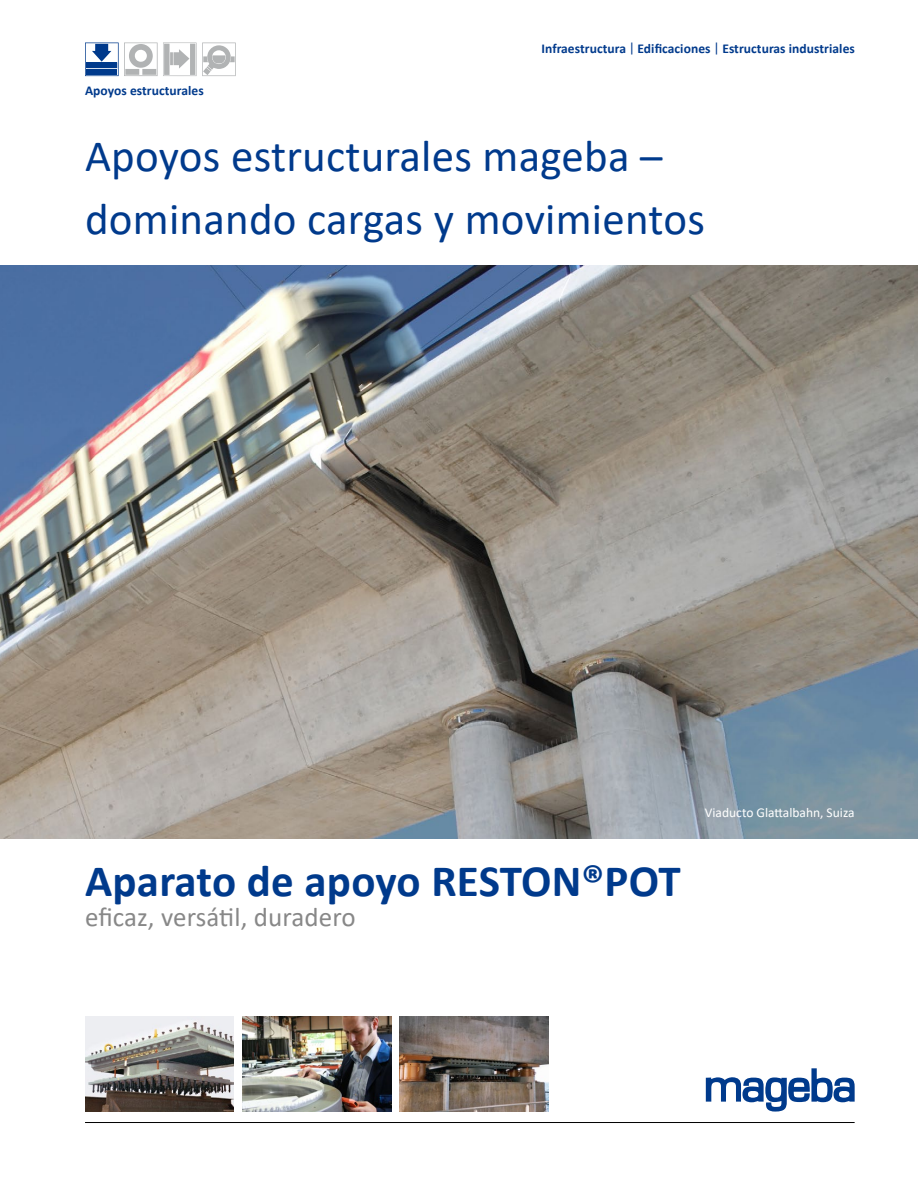
<style>
.page{position:relative;width:918px;height:1188px;background:#fff}
.page>*{position:absolute;margin:0;border:0;box-sizing:border-box;transform-origin:0 0}
.t1{font:45px/63px "Calibri";letter-spacing:.005em;color:#003a8c}
.t2{font:700 45px "Calibri";color:#003a8c}
.t3{font:27px "Calibri";letter-spacing:.005em;color:#888}
.t4{font:700 13.5px "Calibri";letter-spacing:.005em;color:#003a8c}
.t5{font:13.5px "Calibri";color:#fff}
.s1{font-weight:400}
</style>
<div class="page">
<hr style="left:85px;top:1122px;width:770px;height:1px;background:#000">
<svg style="left:85px;top:43px;width:151px;height:33px"></svg>
<img style="left:0;top:266px;width:918px;height:573px">
<img style="left:85px;top:1017px;width:149px;height:95px">
<img style="left:400px;top:1017px;width:149px;height:95px">
<img style="left:242px;top:1017px;width:149px;height:95px">
<svg style="left:706px;top:1068px;width:149px;height:44px"></svg>
<p class="t4" style="left:85px;top:81px;width:120px">Apoyos estructurales</p>
<p class="t4" style="left:541px;top:39px;width:315px">Infraestructura <span class="s1">|</span> Edificaciones <span class="s1">|</span> Estructuras industriales</p>
<h1 class="t1" style="left:85px;top:123px;width:621px">Apoyos estructurales mageba – dominando cargas y movimientos</h1>
<h1 class="t2" style="left:85px;top:849px;width:597px">Aparato de apoyo RESTON®POT</h1>
<h2 class="t3" style="left:85px;top:898px;width:272px">eficaz, versátil, duradero</h2>
<p class="t5" style="left:705px;top:803px;width:151px">Viaducto Glattalbahn, Suiza</p>
</div>
